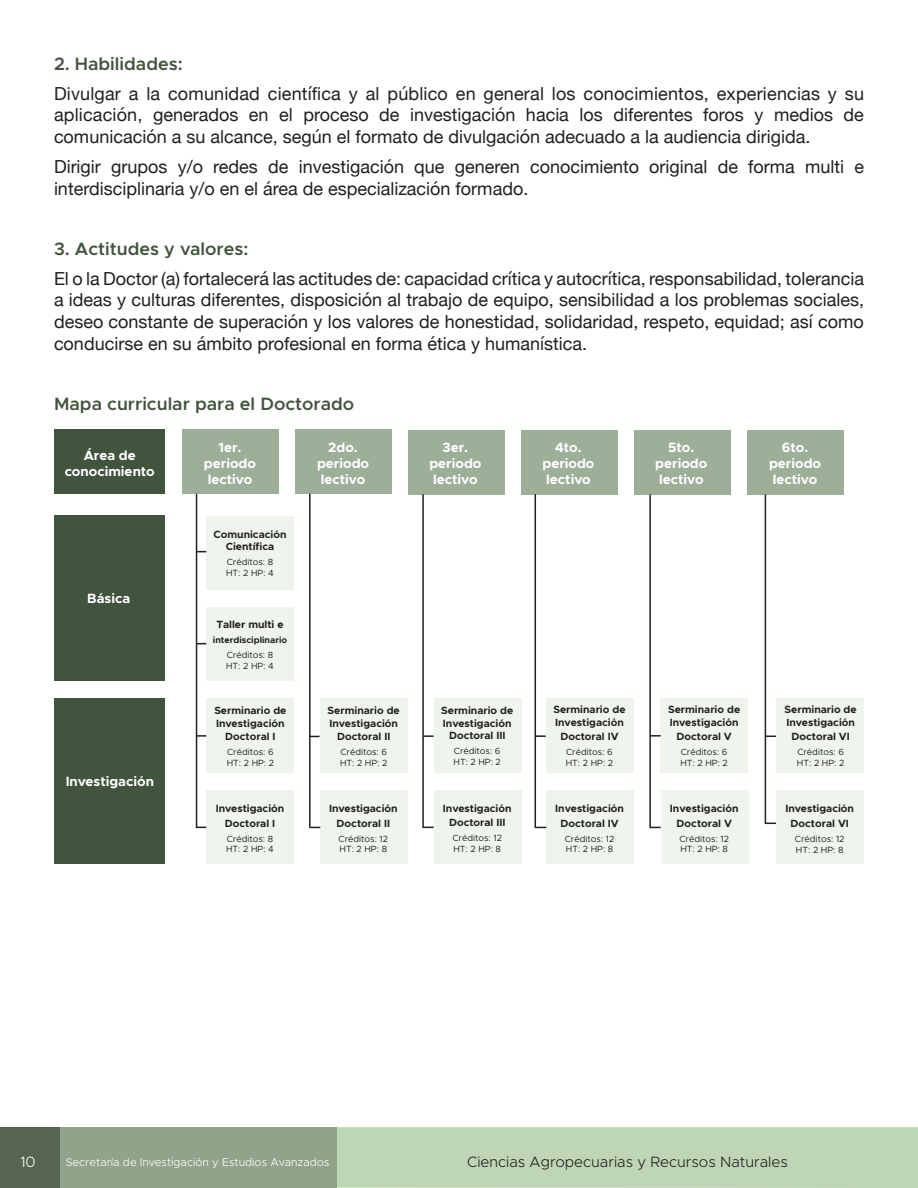
<style>
.page{position:relative;width:918px;height:1188px;background:#fff}
.page>*{position:absolute;margin:0;border:0;box-sizing:border-box;transform-origin:0 0}
.t1{font:18px/21.6px "Helvetica Neue";color:#231f20;text-align:justify}
.t2{font:600 18px "Metropolis";color:#42543e}
.t3{font:300 15px "Metropolis";color:#231f20}
.t4{font:300 15px "Metropolis";color:#fff}
.t5{font:700 13.5px/16.2px "Metropolis";color:#fff;text-align:center}
.t6{font:300 11.25px "Metropolis";color:#fff}
.t7{font:700 10.5px/12.6px "Metropolis";color:#231f20;text-align:center}
.t8{font:9px/10.8px "Metropolis";color:#231f20}
.t9{font:700 9px "Metropolis";color:#231f20}
</style>
<div class="page">
<div style="left:337px;top:1127px;width:581px;height:61px;background:#bed6b5"></div>
<div style="left:60px;top:1127px;width:277px;height:61px;background:#91a38b"></div>
<div style="left:0;top:1127px;width:60px;height:61px;background:#556550"></div>
<div style="left:55px;top:430px;width:110px;height:64px;background:#42543e"></div>
<div style="left:182px;top:430px;width:96px;height:64px;background:#9eaf99"></div>
<div style="left:295px;top:430px;width:96px;height:64px;background:#9eaf99"></div>
<div style="left:521px;top:430px;width:96px;height:64px;background:#9eaf99"></div>
<div style="left:408px;top:430px;width:96px;height:64px;background:#9eaf99"></div>
<div style="left:54px;top:515px;width:111px;height:166px;background:#42543e"></div>
<div style="left:206px;top:516px;width:88px;height:74px;background:#eff5ec"></div>
<div style="left:660px;top:698px;width:88px;height:75px;background:#eff5ec"></div>
<div style="left:206px;top:698px;width:88px;height:75px;background:#eff5ec"></div>
<div style="left:206px;top:790px;width:88px;height:74px;background:#eff5ec"></div>
<div style="left:320px;top:790px;width:88px;height:74px;background:#eff5ec"></div>
<div style="left:320px;top:699px;width:88px;height:74px;background:#eff5ec"></div>
<div style="left:634px;top:430px;width:96px;height:65px;background:#9eaf99"></div>
<div style="left:747px;top:430px;width:96px;height:64px;background:#9eaf99"></div>
<div style="left:434px;top:698px;width:88px;height:75px;background:#eff5ec"></div>
<div style="left:546px;top:698px;width:88px;height:75px;background:#eff5ec"></div>
<div style="left:776px;top:698px;width:88px;height:75px;background:#eff5ec"></div>
<div style="left:206px;top:608px;width:88px;height:73px;background:#eff5ec"></div>
<div style="left:55px;top:698px;width:110px;height:166px;background:#42543e"></div>
<div style="left:434px;top:790px;width:88px;height:74px;background:#eff5ec"></div>
<div style="left:546px;top:790px;width:88px;height:74px;background:#eff5ec"></div>
<div style="left:661px;top:790px;width:88px;height:74px;background:#eff5ec"></div>
<div style="left:776px;top:790px;width:88px;height:74px;background:#eff5ec"></div>
<hr style="left:309px;top:494px;width:2px;height:334px;background:#231f20">
<hr style="left:196px;top:494px;width:1px;height:334px;background:#231f20">
<svg style="left:197px;top:735px;width:9px;height:2px"></svg>
<svg style="left:424px;top:735px;width:10px;height:2px"></svg>
<hr style="left:422px;top:494px;width:2px;height:334px;background:#231f20">
<svg style="left:536px;top:735px;width:10px;height:2px"></svg>
<hr style="left:535px;top:494px;width:1px;height:334px;background:#231f20">
<svg style="left:651px;top:735px;width:10px;height:2px"></svg>
<hr style="left:649px;top:495px;width:2px;height:333px;background:#231f20">
<svg style="left:766px;top:735px;width:10px;height:2px"></svg>
<hr style="left:765px;top:495px;width:1px;height:329px;background:#231f20">
<p class="t2" style="left:54px;top:52px;width:130px">2. Habilidades:</p>
<p class="t1" style="left:54px;top:82px;width:812px">Divulgar a la comunidad científica y al público en general los conocimientos, experiencias y su aplicación, generados en el proceso de investigación hacia los diferentes foros y medios de comunicación a su alcance, según el formato de divulgación adecuado a la audiencia dirigida.</p>
<p class="t1" style="left:54px;top:156px;width:812px">Dirigir grupos y/o redes de investigación que generen conocimiento original de forma multi e interdisciplinaria y/o en el área de especialización formado.</p>
<p class="t2" style="left:54px;top:237px;width:196px">3. Actitudes y valores:</p>
<p class="t1" style="left:54px;top:267px;width:812px">El o la Doctor (a) fortalecerá las actitudes de: capacidad crítica y autocrítica, responsabilidad, tolerancia a ideas y culturas diferentes, disposición al trabajo de equipo, sensibilidad a los problemas sociales, deseo constante de superación y los valores de honestidad, solidaridad, respeto, equidad; así como conducirse en su ámbito profesional en forma ética y humanística.</p>
<p class="t2" style="left:54px;top:392px;width:302px">Mapa curricular para el Doctorado</p>
<p class="t5" style="left:65px;top:447px;width:92px">Área de conocimiento</p>
<p class="t5" style="left:87px;top:590px;width:44px">Básica</p>
<p class="t5" style="left:66px;top:774px;width:90px">Investigación</p>
<p class="t5" style="left:204px;top:439px;width:54px">1er. periodo lectivo</p>
<p class="t5" style="left:317px;top:439px;width:54px">2do. periodo lectivo</p>
<p class="t5" style="left:429px;top:439px;width:54px">3er. periodo lectivo</p>
<p class="t5" style="left:542px;top:439px;width:54px">4to. periodo lectivo</p>
<p class="t7" style="left:214px;top:528px;width:75px">Comunicación<br>Científica</p>
<p class="t8" style="left:226px;top:557px;width:49px">Créditos: 8<br>HT: 2 HP: 4</p>
<p class="t7" style="left:216px;top:619px;width:69px">Taller multi e</p>
<p class="t9" style="left:213px;top:634px;width:76px">interdisciplinario</p>
<p class="t8" style="left:226px;top:649px;width:49px">Créditos: 8<br>HT: 2 HP: 4</p>
<p class="t7" style="left:214px;top:705px;width:74px">Serminario de<br>Investigación<br>Doctoral I</p>
<p class="t8" style="left:227px;top:746px;width:49px">Créditos: 6<br>HT: 2 HP: 2</p>
<p class="t7" style="left:216px;top:801px;width:70px;line-height:14.4px">Investigación<br>Doctoral I</p>
<p class="t8" style="left:226px;top:833px;width:49px">Créditos: 8<br>HT: 2 HP: 4</p>
<p class="t7" style="left:328px;top:705px;width:74px">Serminario de<br>Investigación<br>Doctoral II</p>
<p class="t8" style="left:340px;top:746px;width:49px">Créditos: 6<br>HT: 2 HP: 2</p>
<p class="t7" style="left:329px;top:801px;width:70px;line-height:14.4px">Investigación<br>Doctoral II</p>
<p class="t8" style="left:339px;top:833px;width:51px">Créditos: 12<br>HT: 2 HP: 8</p>
<p class="t7" style="left:441px;top:704px;width:74px">Serminario de<br>Investigación<br>Doctoral III</p>
<p class="t8" style="left:454px;top:746px;width:49px">Créditos: 6<br>HT: 2 HP: 2</p>
<p class="t7" style="left:443px;top:801px;width:70px;line-height:14.4px">Investigación<br>Doctoral III</p>
<p class="t8" style="left:452px;top:833px;width:51px">Créditos: 12<br>HT: 2 HP: 8</p>
<p class="t7" style="left:553px;top:703px;width:74px;text-align:left">Serminario de<br>Investigación</p>
<p class="t7" style="left:560px;top:730px;width:60px">Doctoral IV</p>
<p class="t8" style="left:566px;top:747px;width:49px">Créditos: 6<br>HT: 2 HP: 2</p>
<p class="t7" style="left:555px;top:801px;width:70px;line-height:14.4px">Investigación<br>Doctoral IV</p>
<p class="t8" style="left:565px;top:833px;width:51px">Créditos: 12<br>HT: 2 HP: 8</p>
<p class="t5" style="left:655px;top:439px;width:54px">5to. periodo lectivo</p>
<p class="t5" style="left:769px;top:439px;width:54px">6to. periodo lectivo</p>
<p class="t7" style="left:668px;top:703px;width:74px;text-align:left">Serminario de<br>Investigación</p>
<p class="t7" style="left:677px;top:730px;width:57px">Doctoral V</p>
<p class="t8" style="left:680px;top:747px;width:49px">Créditos: 6<br>HT: 2 HP: 2</p>
<p class="t7" style="left:670px;top:801px;width:70px;line-height:14.4px">Investigación<br>Doctoral V</p>
<p class="t8" style="left:680px;top:833px;width:51px">Créditos: 12<br>HT: 2 HP: 8</p>
<p class="t7" style="left:785px;top:703px;width:74px;text-align:left">Serminario de<br>Investigación</p>
<p class="t7" style="left:792px;top:730px;width:60px">Doctoral VI</p>
<p class="t8" style="left:797px;top:747px;width:49px">Créditos: 6<br>HT: 2 HP: 2</p>
<p class="t7" style="left:785px;top:802px;width:70px;line-height:14.4px">Investigación<br>Doctoral VI</p>
<p class="t8" style="left:795px;top:833px;width:51px">Créditos: 12<br>HT: 2 HP: 8</p>
<p class="t4" style="left:20px;top:1152px;width:17px">10</p>
<p class="t6" style="left:66px;top:1155px;width:265px">Secretaría de Investigación y Estudios Avanzados</p>
<p class="t3" style="left:467px;top:1153px;width:322px">Ciencias Agropecuarias y Recursos Naturales</p>
</div>
